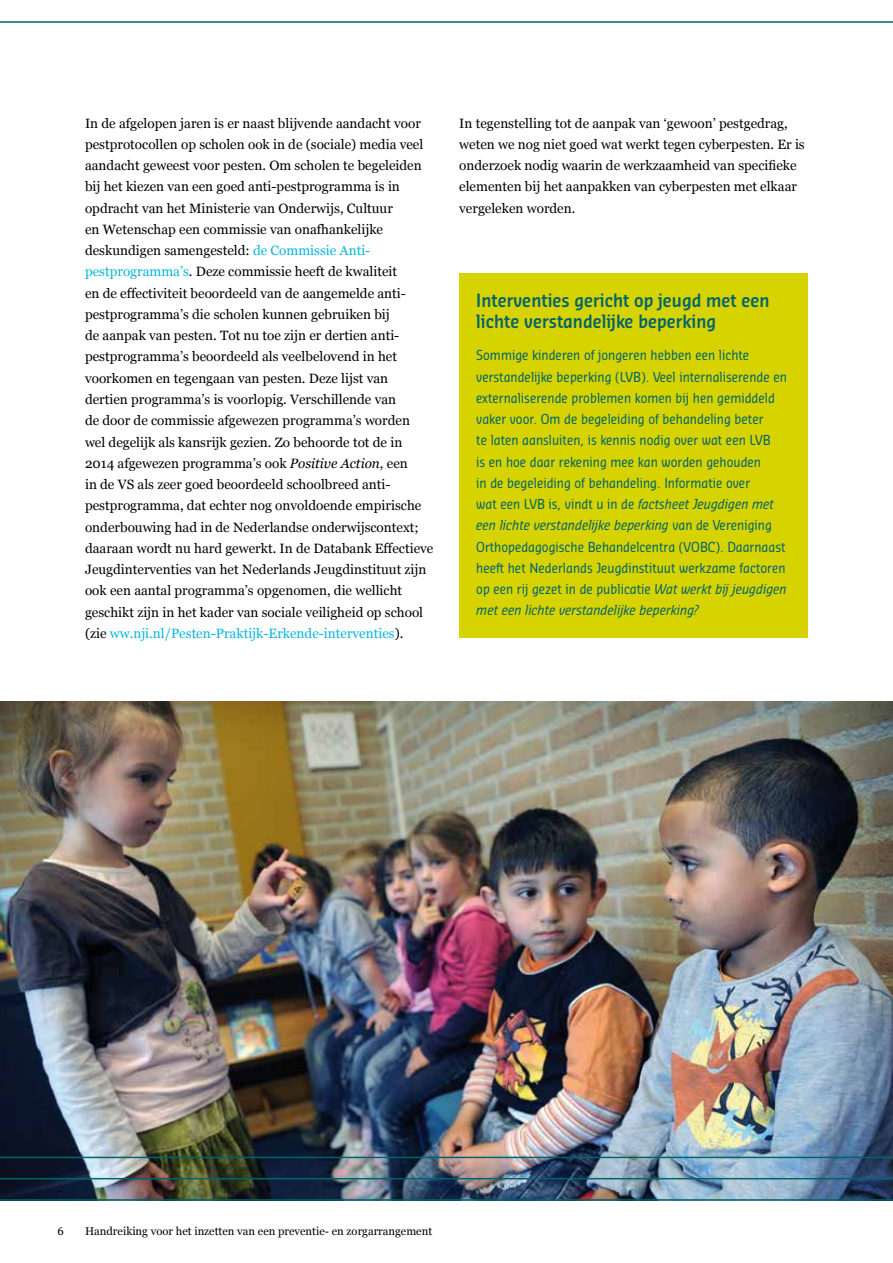
<style>
.page{position:relative;width:893px;height:1263px;background:#fff}
.page>*{position:absolute;margin:0;border:0;box-sizing:border-box;transform-origin:0 0}
.t1{font:600 18px/21.3px "Sansa Con Soft Pro";color:#00646c}
.t2{font:13.5px/21.3px "Georgia";color:#000}
.t3{font:13.5px/21.3px "Sansa Con Soft Pro";color:#00646c}
.t4{font:11.25px "Georgia";color:#000}
.s1{color:#06b7dc}
.s2{font-style:italic}
</style>
<div class="page">
<div style="left:459px;top:273px;width:349px;height:365px;background:#d7d300"></div>
<img style="left:0;top:702px;width:893px;height:497px">
<hr style="left:0;top:21px;width:893px;height:2px;background:#00646c">
<hr style="left:0;top:1157px;width:893px;height:1px;background:#00646c">
<hr style="left:0;top:1178px;width:893px;height:1px;background:#00646c">
<hr style="left:0;top:1199px;width:893px;height:2px;background:#00646c">
<p class="t2" style="left:85px;top:112px;width:350px">In de afgelopen jaren is er naast blijvende aandacht voor pestprotocollen op scholen ook in de (sociale) media veel aandacht geweest voor pesten. Om scholen te begeleiden bij het kiezen van een goed anti-pestprogramma is in opdracht van het Ministerie van Onderwijs, Cultuur<br>en Wetenschap een commissie van onafhankelijke deskundigen samengesteld: <span class="s1">de Commissie Anti&shy;pestprogramma’s</span>. Deze commissie heeft de kwaliteit<br>en de effectiviteit beoordeeld van de aangemelde anti&shy;pestprogramma’s die scholen kunnen gebruiken bij<br>de aanpak van pesten. Tot nu toe zijn er dertien anti&shy;pestprogramma’s beoordeeld als veelbelovend in het voorkomen en tegengaan van pesten. Deze lijst van dertien programma’s is voorlopig. Verschillende van<br>de door de commissie afgewezen programma’s worden wel degelijk als kansrijk gezien. Zo behoorde tot de in 2014 afgewezen programma’s ook <span class="s2">Positive Action</span>, een<br>in de VS als zeer goed beoordeeld schoolbreed anti&shy;pestprogramma, dat echter nog onvoldoende empirische onderbouwing had in de Nederlandse onderwijscontext; daaraan wordt nu hard gewerkt. In de Databank Effectieve Jeugdinterventies van het Nederlands Jeugdinstituut zijn ook een aantal programma’s opgenomen, die wellicht geschikt zijn in het kader van sociale veiligheid op school (zie <span class="s1">ww.nji.nl/Pesten-Praktijk-Erkende-interventies</span>).</p>
<p class="t2" style="left:459px;top:112px;width:347px">In tegenstelling tot de aanpak van ‘gewoon’ pestgedrag, weten we nog niet goed wat werkt tegen cyberpesten. Er is onderzoek nodig waarin de werkzaamheid van specifieke elementen bij het aanpakken van cyberpesten met elkaar vergeleken worden.</p>
<h1 class="t1" style="left:476px;top:289px;width:295px">Interventies gericht op jeugd met een lichte verstandelijke beperking</h1>
<p class="t3" style="left:476px;top:344px;width:312px">Sommige kinderen of jongeren hebben een lichte verstandelijke beperking (LVB). Veel internaliserende en externaliserende problemen komen bij hen gemiddeld vaker voor. Om de begeleiding of behandeling beter<br>te laten aansluiten, is kennis nodig over wat een LVB<br>is en hoe daar rekening mee kan worden gehouden<br>in de begeleiding of behandeling. Informatie over<br>wat een LVB is, vindt u in de <span class="s2">factsheet Jeugdigen met een lichte verstandelijke beperking</span> van de Vereniging Orthopedagogische Behandelcentra (VOBC). Daarnaast heeft het Nederlands Jeugdinstituut werkzame factoren op een rij gezet in de publicatie <span class="s2">Wat werkt bij jeugdigen met een lichte verstandelijke beperking?</span></p>
<p class="t4" style="left:57px;top:1223px;width:8px">6</p>
<p class="t4" style="left:85px;top:1223px;width:349px">Handreiking voor het inzetten van een preventie- en zorgarrangement</p>
</div>
